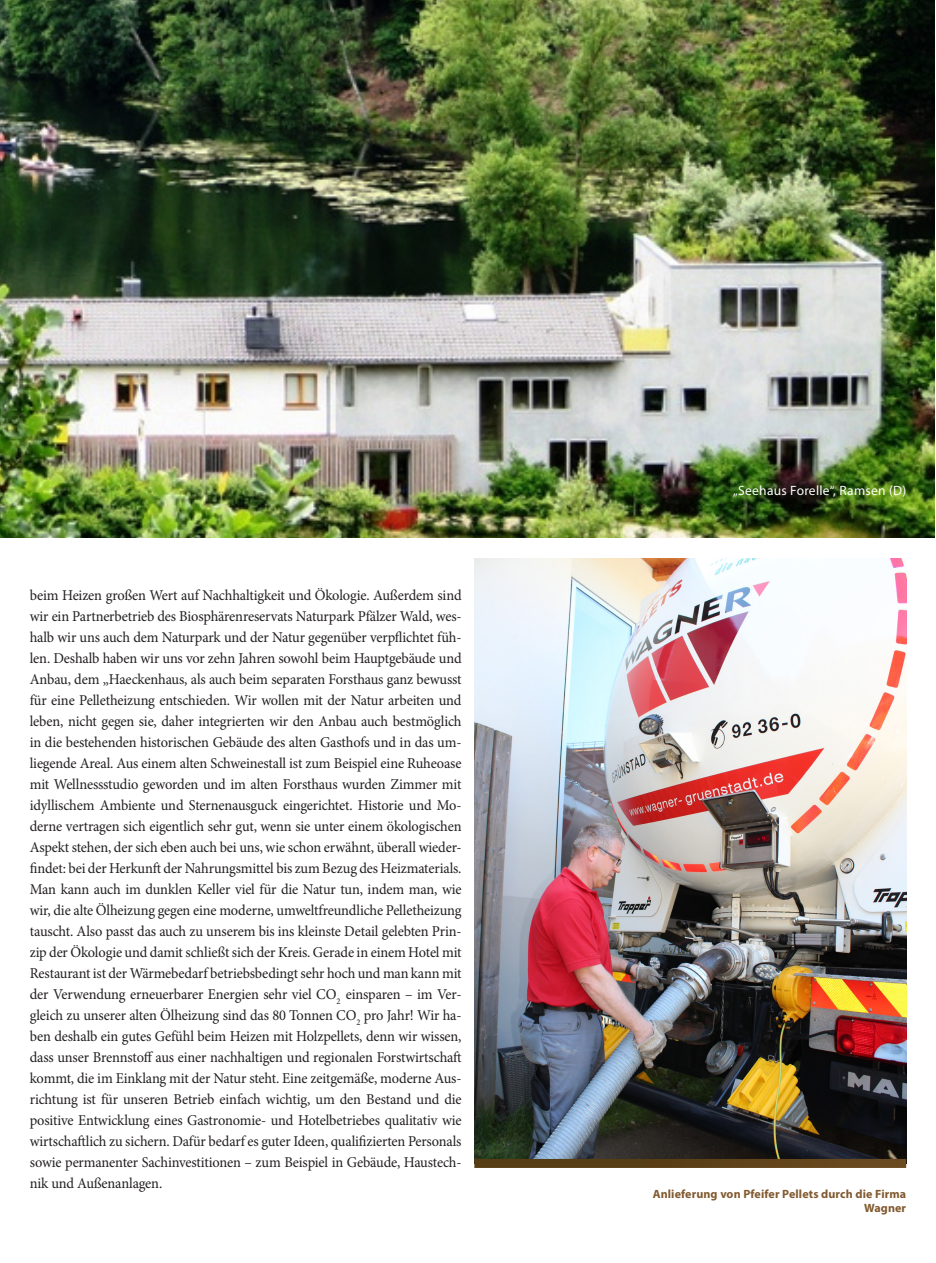
<style>
.page{position:relative;width:936px;height:1263px;background:#fff}
.page>*{position:absolute;margin:0;border:0;box-sizing:border-box;transform-origin:0 0}
.t1{font:15px/21px "Minion Pro";letter-spacing:-.01em;color:#231f20;text-align:justify;scale:.96 1}
.t2{font:13.5px "Myriad Pro";letter-spacing:.02em;color:#fff}
.t3{font:700 12px/14.4px "Myriad Pro";letter-spacing:.01em;color:#815a2f;text-align:right}
</style>
<div class="page">
<img style="left:0;top:0;width:934px;height:537px">
<img style="left:474px;top:558px;width:432px;height:601px">
<svg style="left:474px;top:1159px;width:432px;height:9px;background:#5e4218"></svg>
<p class="t1" style="left:30px;top:585px;width:451px">beim Heizen großen Wert auf Nachhaltigkeit und Ökologie. Außerdem sind wir ein Partnerbetrieb des Biosphärenreservats Naturpark Pfälzer Wald, wes&shy;halb wir uns auch dem Naturpark und der Natur gegenüber verpflichtet füh&shy;len. Deshalb haben wir uns vor zehn Jahren sowohl beim Hauptgebäude und Anbau, dem „Haeckenhaus, als auch beim separaten Forsthaus ganz bewusst für eine Pelletheizung entschieden. Wir wollen mit der Natur arbeiten und leben, nicht gegen sie, daher integrierten wir den Anbau auch bestmöglich in die bestehenden historischen Gebäude des alten Gasthofs und in das um&shy;liegende Areal. Aus einem alten Schweinestall ist zum Beispiel eine Ruheoase mit Wellnessstudio geworden und im alten Forsthaus wurden Zimmer mit idyllischem Ambiente und Sternenausguck eingerichtet. Historie und Mo&shy;derne vertragen sich eigentlich sehr gut, wenn sie unter einem ökologischen Aspekt stehen, der sich eben auch bei uns, wie schon erwähnt, überall wieder&shy;findet: bei der Herkunft der Nahrungsmittel bis zum Bezug des Heizmaterials.<br>Man kann auch im dunklen Keller viel für die Natur tun, indem man, wie wir, die alte Ölheizung gegen eine moderne, umweltfreundliche Pelletheizung tauscht. Also passt das auch zu unserem bis ins kleinste Detail gelebten Prin&shy;zip der Ökologie und damit schließt sich der Kreis. Gerade in einem Hotel mit Restaurant ist der Wärmebedarf betriebsbedingt sehr hoch und man kann mit der Verwendung erneuerbarer Energien sehr viel CO<sub>2</sub> einsparen – im Ver&shy;gleich zu unserer alten Ölheizung sind das 80 Tonnen CO<sub>2</sub> pro Jahr! Wir ha&shy;ben deshalb ein gutes Gefühl beim Heizen mit Holzpellets, denn wir wissen, dass unser Brennstoff aus einer nachhaltigen und regionalen Forstwirtschaft kommt, die im Einklang mit der Natur steht. Eine zeitgemäße, moderne Aus&shy;richtung ist für unseren Betrieb einfach wichtig, um den Bestand und die positive Entwicklung eines Gastronomie- und Hotelbetriebes qualitativ wie wirtschaftlich zu sichern. Dafür bedarf es guter Ideen, qualifizierten Personals sowie permanenter Sachinvestitionen – zum Beispiel in Gebäude, Haustech&shy;nik und Außenanlagen.</p>
<p class="t2" style="left:733px;top:482px;width:174px">„Seehaus Forelle“, Ramsen (D)</p>
<p class="t3" style="left:652px;top:1186px;width:255px">Anlieferung von Pfeifer Pellets durch die Firma<br>Wagner</p>
</div>
